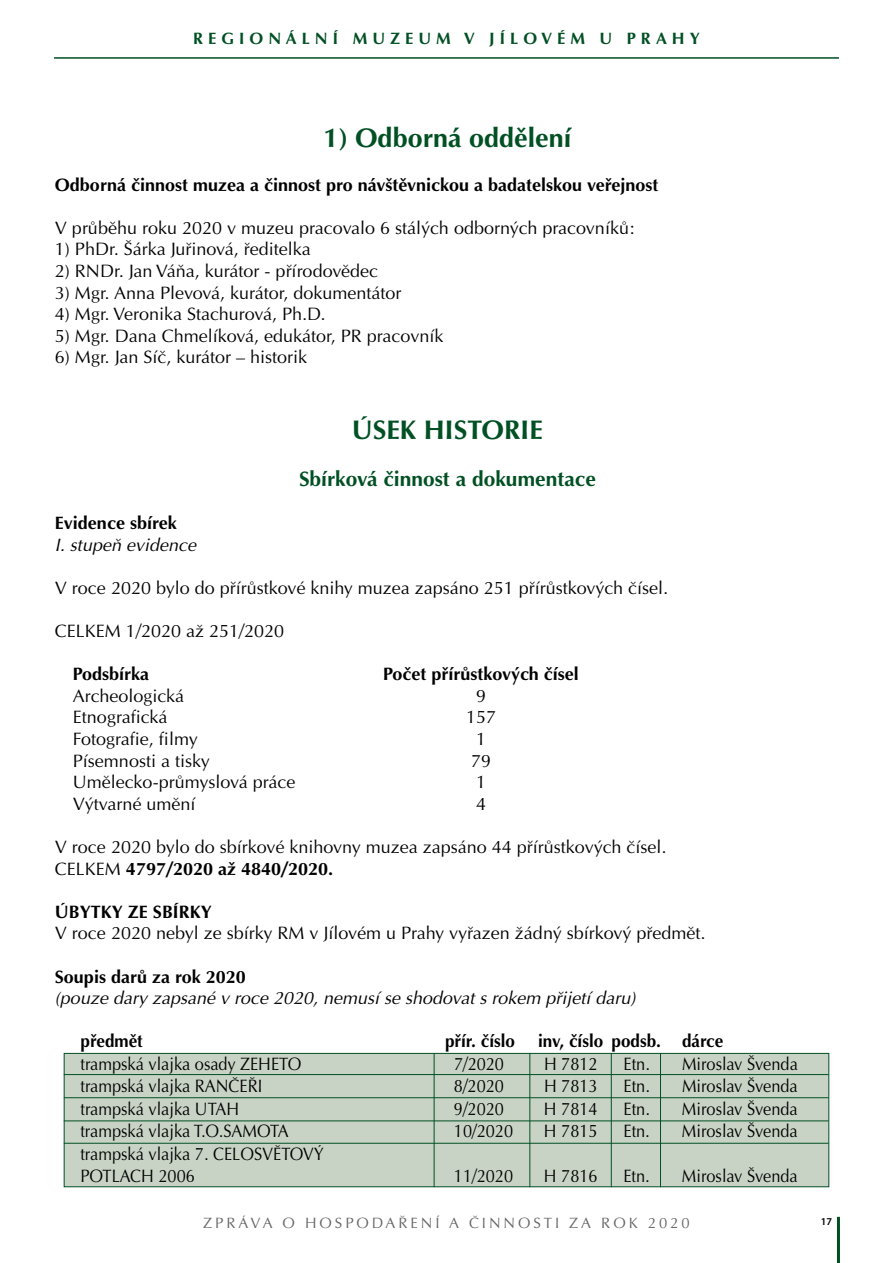
<style>
.page{position:relative;width:893px;height:1263px;background:#fff}
.page>*{position:absolute;margin:0;border:0;box-sizing:border-box;transform-origin:0 0}
.t1{font:700 27px "Optima CE";color:#005023}
.t2{font:700 21px "Optima CE";color:#005023}
.t3{font:18px/21.6px "Optima CE";color:#000}
.t4{font:18px/22.5px "Optima CE";color:#000;scale:.91 1}
.t5{font:700 18px "Optima CE";color:#000}
.t6{font:italic 18px "Optima CE";color:#000}
.t7{font:700 18px "Optima CE";color:#000;scale:.95 1}
.t8{font:700 16.5px "Optima CE";color:#005023}
.t9{font:15px "Optima CE";letter-spacing:.2em;color:#646567}
.t10{font:600 10.5px "Myriad Pro";color:#000}
.s1{font-weight:700}
</style>
<div class="page">
<hr style="left:837px;top:1217px;width:3px;height:46px;background:#005023">
<hr style="left:54px;top:57px;width:785px;height:2px;background:#005023">
<div style="left:64px;top:1053px;width:765px;height:134px;background:#c8d3c5;border:1px solid #005023"></div>
<hr style="left:64px;top:1074px;width:765px;height:1px;background:#005023">
<hr style="left:64px;top:1097px;width:765px;height:1px;background:#005023">
<hr style="left:64px;top:1120px;width:765px;height:1px;background:#005023">
<hr style="left:64px;top:1143px;width:765px;height:1px;background:#005023">
<hr style="left:434px;top:1053px;width:1px;height:134px;background:#005023">
<hr style="left:529px;top:1053px;width:1px;height:134px;background:#005023">
<hr style="left:611px;top:1053px;width:1px;height:134px;background:#005023">
<hr style="left:660px;top:1053px;width:1px;height:134px;background:#005023">
<p class="t8" style="left:193px;top:29px;width:31px">R EGIONÁLNÍ</p>
<p class="t8" style="left:353px;top:29px;width:18px">MUZEUM</p>
<p class="t8" style="left:464px;top:29px;width:51px">V J ÍLOVÉM</p>
<p class="t8" style="left:599px;top:29px;width:72px">U PRAHY</p>
<h1 class="t1" style="left:324px;top:123px;width:250px">1) Odborná oddělení</h1>
<p class="t5" style="left:55px;top:174px;width:605px">Odborná činnost muzea a činnost pro návštěvnickou a badatelskou veřejnost</p>
<p class="t3" style="left:55px;top:217px;width:580px">V průběhu roku 2020 v muzeu pracovalo 6 stálých odborných pracovníků:</p>
<p class="t3" style="left:55px;top:239px;width:257px">1) PhDr. Šárka Juřinová, ředitelka</p>
<p class="t3" style="left:55px;top:260px;width:325px">2) RNDr. Jan Váňa, kurátor - přírodovědec</p>
<p class="t3" style="left:55px;top:282px;width:348px">3) Mgr. Anna Plevová, kurátor, dokumentátor</p>
<p class="t3" style="left:55px;top:303px;width:272px">4) Mgr. Veronika Stachurová, Ph.D.</p>
<p class="t3" style="left:55px;top:325px;width:390px">5) Mgr. Dana Chmelíková, edukátor, PR pracovník</p>
<p class="t3" style="left:55px;top:347px;width:254px">6) Mgr. Jan Síč, kurátor – historik</p>
<h1 class="t1" style="left:352px;top:414px;width:193px">Úsek historie</h1>
<p class="t2" style="left:299px;top:466px;width:298px">Sbírková činnost a dokumentace</p>
<p class="t5" style="left:55px;top:512px;width:123px">Evidence sbírek</p>
<p class="t6" style="left:55px;top:534px;width:143px">I. stupeň evidence</p>
<p class="t3" style="left:55px;top:577px;width:615px">V roce 2020 bylo do přírůstkové knihy muzea zapsáno 251 přírůstkových čísel.</p>
<p class="t3" style="left:55px;top:620px;width:231px">CELKEM 1/2020 až 251/2020</p>
<p class="t5" style="left:73px;top:664px;width:78px">Podsbírka</p>
<p class="t5" style="left:383px;top:664px;width:197px">Počet přírůstkových čísel</p>
<p class="t3" style="left:73px;top:685px;width:113px">Archeologická</p>
<p class="t3" style="left:476px;top:685px;width:12px">9</p>
<p class="t3" style="left:73px;top:707px;width:96px">Etnografická</p>
<p class="t3" style="left:466px;top:707px;width:32px">157</p>
<p class="t3" style="left:73px;top:728px;width:126px">Fotografie, filmy</p>
<p class="t3" style="left:476px;top:728px;width:12px">1</p>
<p class="t3" style="left:73px;top:750px;width:138px">Písemnosti a tisky</p>
<p class="t3" style="left:471px;top:750px;width:22px">79</p>
<p class="t3" style="left:73px;top:771px;width:224px">Umělecko-průmyslová práce</p>
<p class="t3" style="left:476px;top:771px;width:12px">1</p>
<p class="t3" style="left:73px;top:793px;width:124px">Výtvarné umění</p>
<p class="t3" style="left:476px;top:793px;width:12px">4</p>
<p class="t3" style="left:55px;top:836px;width:613px">V roce 2020 bylo do sbírkové knihovny muzea zapsáno 44 přírůstkových čísel.<br>CELKEM <span class="s1">4797/2020 až 4840/2020.</span></p>
<p class="t5" style="left:55px;top:901px;width:158px">ÚBYTKY ZE SBÍRKY</p>
<p class="t3" style="left:55px;top:923px;width:652px">V roce 2020 nebyl ze sbírky RM v Jílovém u Prahy vyřazen žádný sbírkový předmět.</p>
<p class="t5" style="left:55px;top:966px;width:192px">Soupis darů za rok 2020</p>
<p class="t6" style="left:55px;top:988px;width:582px">(pouze dary zapsané v roce 2020, nemusí se shodovat s rokem přijetí daru)</p>
<p class="t7" style="left:80px;top:1031px;width:67px">předmět</p>
<p class="t7" style="left:445px;top:1031px;width:75px">přír. číslo</p>
<p class="t7" style="left:538px;top:1031px;width:197px">inv, číslo podsb. dárce</p>
<p class="t4" style="left:80px;top:1053px;width:244px">trampská vlajka osady ZEHETO</p>
<p class="t4" style="left:454px;top:1053px;width:57px">7/2020</p>
<p class="t4" style="left:544px;top:1053px;width:61px">H 7812</p>
<p class="t4" style="left:623px;top:1053px;width:31px">Etn.</p>
<p class="t4" style="left:682px;top:1053px;width:129px">Miroslav Švenda</p>
<p class="t4" style="left:80px;top:1075px;width:201px">trampská vlajka RANČEŘI</p>
<p class="t4" style="left:454px;top:1075px;width:57px">8/2020</p>
<p class="t4" style="left:544px;top:1075px;width:61px">H 7813</p>
<p class="t4" style="left:623px;top:1075px;width:31px">Etn.</p>
<p class="t4" style="left:682px;top:1075px;width:129px">Miroslav Švenda</p>
<p class="t4" style="left:80px;top:1098px;width:176px">trampská vlajka UTAH</p>
<p class="t4" style="left:454px;top:1098px;width:57px">9/2020</p>
<p class="t4" style="left:544px;top:1098px;width:61px">H 7814</p>
<p class="t4" style="left:623px;top:1098px;width:31px">Etn.</p>
<p class="t4" style="left:682px;top:1098px;width:129px">Miroslav Švenda</p>
<p class="t4" style="left:80px;top:1120px;width:231px">trampská vlajka T.O.SAMOTA</p>
<p class="t4" style="left:454px;top:1120px;width:67px">10/2020</p>
<p class="t4" style="left:544px;top:1120px;width:61px">H 7815</p>
<p class="t4" style="left:623px;top:1120px;width:31px">Etn.</p>
<p class="t4" style="left:682px;top:1120px;width:129px">Miroslav Švenda</p>
<p class="t4" style="left:80px;top:1143px;width:269px">trampská vlajka 7. CELOSVĚTOVÝ<br>POTLACH 2006</p>
<p class="t4" style="left:454px;top:1165px;width:67px">11/2020</p>
<p class="t4" style="left:544px;top:1165px;width:61px">H 7816</p>
<p class="t4" style="left:623px;top:1165px;width:31px">Etn.</p>
<p class="t4" style="left:682px;top:1165px;width:129px">Miroslav Švenda</p>
<p class="t9" style="left:203px;top:1214px;width:488px">ZPRÁVA O HOSPODAŘENÍ A ČINNOSTI ZA ROK 2020</p>
<p class="t10" style="left:821px;top:1214px;width:13px">17</p>
</div>
